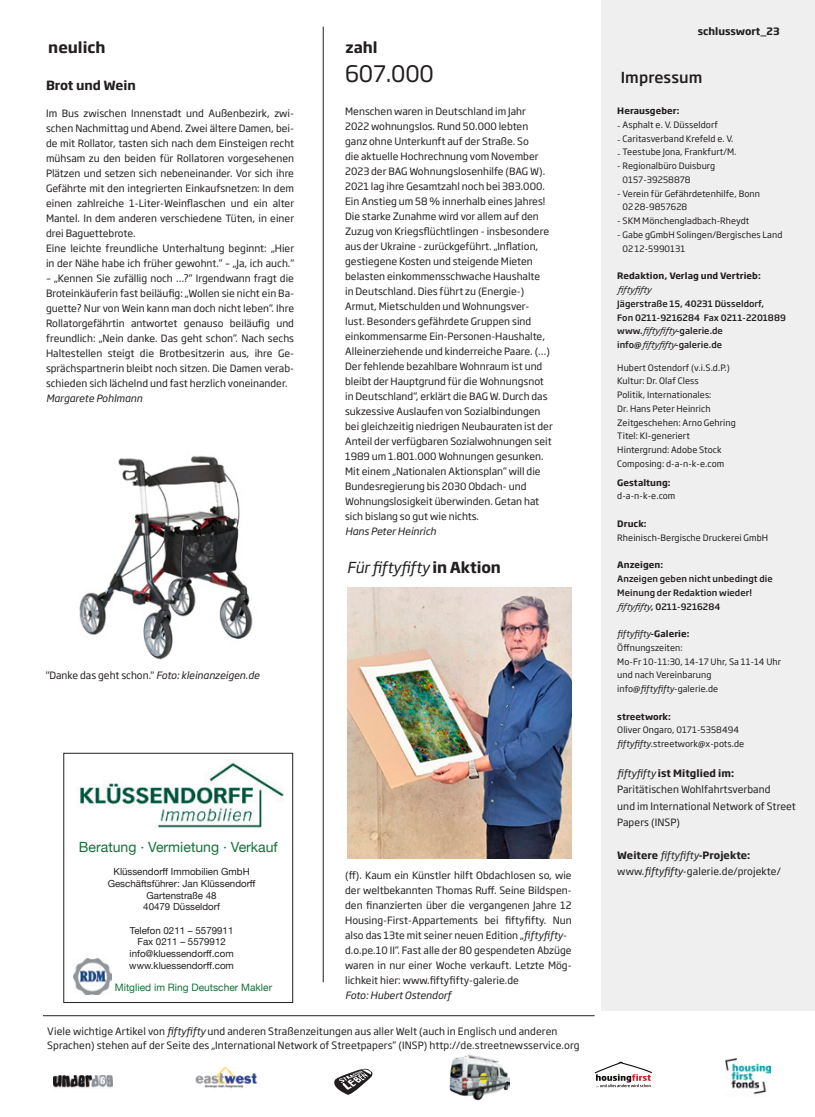
<style>
.page{position:relative;width:815px;height:1117px;background:#fff}
.page>*{position:absolute;margin:0;border:0;box-sizing:border-box;transform-origin:0 0}
.t1{font:22.5px "Soho Gothic Std";letter-spacing:-.01em;color:#231f20}
.t2{font:italic 15px "Soho Gothic Std";letter-spacing:-.01em;color:#231f20}
.t3{font:700 15px "Soho Gothic Std";color:#231f20}
.t4{font:500 15px "Soho Gothic Std";letter-spacing:.01em;color:#231f20}
.t5{font:14.12px "Helvetica Neue";color:#16713a}
.t6{font:700 12.5px "Soho Gothic Std";color:#231f20}
.t7{font:10.25px "Helvetica Neue";color:#16713a}
.t8{font:10px/15px "Soho Gothic Std";color:#231f20}
.t9{font:italic 10px "Soho Gothic Std";color:#231f20}
.t10{font:700 10px "Soho Gothic Std";color:#231f20}
.t11{font:9.75px/11.6px "Helvetica Neue";color:#231f20;text-align:center}
.t12{font:8.75px/13.8px "Soho Gothic Std";letter-spacing:.01em;color:#231f20}
.t13{font:500 8.75px/13.8px "Soho Gothic Std";letter-spacing:.01em;color:#231f20}
.t14{font:700 8.75px "Soho Gothic Std";letter-spacing:.01em;color:#231f20}
.t15{font:italic 8.75px "Soho Gothic Std";letter-spacing:-.01em;color:#231f20}
.s1{font-style:normal}
.s2{font-weight:700;font-style:normal}
.s3{font-style:italic}
.s4{font-weight:400;font-style:italic}
.s5{font-weight:700}
</style>
<div class="page">
<img style="left:54px;top:1075px;width:59px;height:12px">
<img style="left:195px;top:1067px;width:63px;height:22px">
<img style="left:450px;top:1054px;width:60px;height:46px">
<svg style="left:334px;top:1068px;width:38px;height:26px"></svg>
<svg style="left:595px;top:1061px;width:57px;height:25px"></svg>
<img style="left:726px;top:1058px;width:45px;height:37px">
<hr style="left:323px;top:27px;width:1px;height:954px;background:#231f20">
<hr style="left:43px;top:1015px;width:552px;height:1px;background:#231f20">
<div style="left:601px;top:0;width:214px;height:1010px;background:#efeff0"></div>
<div style="left:63px;top:752px;width:230px;height:250px;border:1px solid #231f20"></div>
<img style="left:77px;top:759px;width:207px;height:69px">
<img style="left:73px;top:958px;width:39px;height:36px">
<img style="left:79px;top:456px;width:174px;height:204px">
<img style="left:347px;top:587px;width:225px;height:270px">
<h2 class="t3" style="left:48px;top:37px;width:59px">neulich</h2>
<p class="t6" style="left:46px;top:77px;width:91px">Brot und Wein</p>
<p class="t8" style="left:46px;top:106px;width:250px">Im Bus zwischen Innenstadt und Außenbezirk, zwi&shy;schen Nachmittag und Abend. Zwei ältere Damen, bei&shy;de mit Rollator, tasten sich nach dem Einsteigen recht mühsam zu den beiden für Rollatoren vorgesehenen Plätzen und setzen sich nebeneinander. Vor sich ihre Gefährte mit den integrierten Einkaufsnetzen: In dem einen zahlreiche 1-Liter-Weinflaschen und ein alter Mantel. In dem anderen verschiedene Tüten, in einer drei Baguettebrote.<br>Eine leichte freundliche Unterhaltung beginnt: „Hier in der Nähe habe ich früher gewohnt.“ – „Ja, ich auch.“</p>
<p class="t8" style="left:46px;top:271px;width:250px;text-align:justify">– „Kennen Sie zufällig noch …?“ Irgendwann fragt die Broteinkäuferin fast beiläufig: „Wollen sie nicht ein Ba&shy;guette? Nur von Wein kann man doch nicht leben“. Ihre Rollatorgefährtin antwortet genauso beiläufig und freundlich: „Nein danke. Das geht schon“. Nach sechs Haltestellen steigt die Brotbesitzerin aus, ihre Ge&shy;sprächspartnerin bleibt noch sitzen. Die Damen verab&shy;schieden sich lächelnd und fast herzlich voneinander.</p>
<p class="t9" style="left:46px;top:392px;width:98px">Margarete Pohlmann</p>
<p class="t9" style="left:46px;top:669px;width:215px"><span class="s1">"Danke das geht schon."</span> Foto: kleinanzeigen.de</p>
<h2 class="t3" style="left:345px;top:37px;width:34px">zahl</h2>
<h1 class="t1" style="left:345px;top:59px;width:90px">607.000</h1>
<p class="t8" style="left:345px;top:104px;width:209px">Menschen waren in Deutschland im Jahr<br>2022 wohnungslos. Rund 50.000 lebten ganz ohne Unterkunft auf der Straße. So<br>die aktuelle Hochrechnung vom November 2023 der BAG Wohnungslosenhilfe (BAG W).<br>2021 lag ihre Gesamtzahl noch bei 383.000.<br>Ein Anstieg um 58 % innerhalb eines Jahres!<br>Die starke Zunahme wird vor allem auf den Zuzug von Kriegsflüchtlingen - insbesondere aus der Ukraine - zurückgeführt. „Inflation, gestiegene Kosten und steigende Mieten belasten einkommensschwache Haushalte<br>in Deutschland. Dies führt zu (Energie-)<br>Armut, Mietschulden und Wohnungsver-<br>lust. Besonders gefährdete Gruppen sind einkommensarme Ein-Personen-Haushalte, Alleinerziehende und kinderreiche Paare. (…)<br>Der fehlende bezahlbare Wohnraum ist und bleibt der Hauptgrund für die Wohnungsnot in Deutschland“, erklärt die BAG W. Durch das sukzessive Auslaufen von Sozialbindungen bei gleichzeitig niedrigen Neubauraten ist der Anteil der verfügbaren Sozialwohnungen seit 1989 um 1.801.000 Wohnungen gesunken.<br>Mit einem „Nationalen Aktionsplan“ will die Bundesregierung bis 2030 Obdach- und Wohnungslosigkeit überwinden. Getan hat sich bislang so gut wie nichts.</p>
<p class="t9" style="left:345px;top:525px;width:93px">Hans Peter Heinrich</p>
<h2 class="t2" style="left:347px;top:558px;width:156px">Für fiftyfifty <span class="s2">in Aktion</span></h2>
<h3 class="t5" style="left:79px;top:836px;width:200px">Beratung · Vermietung · Verkauf</h3>
<p class="t11" style="left:108px;top:866px;width:149px">Klüssendorff Immobilien GmbH<br>Geschäftsführer: Jan Klüssendorff<br>Gartenstraße 48<br>40479 Düsseldorf</p>
<p class="t11" style="left:129px;top:924px;width:106px">Telefon 0211 – 5579911<br>Fax 0211 – 5579912 info@kluessendorff.com www.kluessendorff.com</p>
<p class="t7" style="left:115px;top:979px;width:159px">Mitglied im Ring Deutscher Makler</p>
<p class="t8" style="left:345px;top:867px;width:228px">(ff). Kaum ein Künstler hilft Obdachlosen so, wie der weltbekannten Thomas Ruff. Seine Bildspen&shy;den finanzierten über die vergangenen Jahre 12<br>Housing-First-Appartements bei fiftyfifty. Nun also das 13te mit seiner neuen Edition „<span class="s3">fiftyfifty&shy;</span>d.o.pe.10 II“. Fast alle der 80 gespendeten Abzüge waren in nur einer Woche verkauft. Letzte Mög&shy;lichkeit hier: www.fiftyfifty-galerie.de</p>
<p class="t9" style="left:345px;top:988px;width:108px">Foto: Hubert Ostendorf</p>
<p class="t8" style="left:47px;top:1024px;width:534px;line-height:13.8px">Viele wichtige Artikel von <span class="s3">fiftyfifty</span> und anderen Straßenzeitungen aus aller Welt (auch in Englisch und anderen<br>Sprachen) stehen auf der Seite des „International Network of Streetpapers“ (INSP) http://de.streetnewsservice.org</p>
<p class="t10" style="left:696px;top:24px;width:83px">schlusswort_23</p>
<p class="t10" style="left:698px;top:24px;width:83px">schlusswort_23</p>
<h2 class="t4" style="left:621px;top:68px;width:83px">Impressum</h2>
<p class="t14" style="left:617px;top:105px;width:64px">Herausgeber:</p>
<p class="t12" style="left:617px;top:118px;width:102px">- Asphalt e. V. Düsseldorf</p>
<p class="t12" style="left:617px;top:132px;width:118px">- Caritasverband Krefeld e. V.</p>
<p class="t12" style="left:617px;top:145px;width:121px">- Teestube Jona, Frankfurt/M.</p>
<p class="t12" style="left:622px;top:159px;width:94px;text-indent:-5px">- Regionalbüro Duisburg<br>0157-39258878</p>
<p class="t12" style="left:622px;top:187px;width:139px;text-indent:-5px">- Verein für Gefährdetenhilfe, Bonn<br>0228-9857628</p>
<p class="t12" style="left:617px;top:214px;width:134px">- SKM Mönchengladbach-Rheydt</p>
<p class="t12" style="left:622px;top:228px;width:161px;text-indent:-5px">- Gabe gGmbH Solingen/Bergisches Land<br>0212-5990131</p>
<p class="t14" style="left:617px;top:270px;width:145px">Redaktion, Verlag und Vertrieb:</p>
<p class="t15" style="left:617px;top:284px;width:35px">fiftyfifty</p>
<p class="t13" style="left:617px;top:297px;width:170px">Jägerstraße 15, 40231 Düsseldorf,<br>Fon 0211-9216284 Fax 0211-2201889 www.<span class="s4">fiftyfifty</span>-galerie.de info@<span class="s4">fiftyfifty</span>-galerie.de</p>
<p class="t12" style="left:617px;top:360px;width:120px">Hubert Ostendorf (v.i.S.d.P.)<br>Kultur: Dr. Olaf Cless<br>Politik, Internationales:<br>Dr. Hans Peter Heinrich<br>Zeitgeschehen: Arno Gehring<br>Titel: KI-generiert<br>Hintergrund: Adobe Stock<br>Composing: d-a-n-k-e.com</p>
<p class="t14" style="left:617px;top:476px;width:55px">Gestaltung:</p>
<p class="t12" style="left:617px;top:489px;width:60px">d-a-n-k-e.com</p>
<p class="t14" style="left:617px;top:518px;width:31px">Druck:</p>
<p class="t12" style="left:617px;top:530px;width:152px">Rheinisch-Bergische Druckerei GmbH</p>
<p class="t14" style="left:617px;top:559px;width:47px">Anzeigen:</p>
<p class="t13" style="left:617px;top:572px;width:157px">Anzeigen geben nicht unbedingt die<br>Meinung der Redaktion wieder! <span class="s4">fiftyfifty</span>, 0211-9216284</p>
<p class="t12" style="left:617px;top:627px;width:165px"><span class="s3">fiftyfifty</span><span class="s5">-Galerie:<br></span>Öffnungszeiten:<br>Mo-Fr 10-11:30, 14-17 Uhr, Sa 11-14 Uhr und nach Vereinbarung info@<span class="s3">fiftyfifty</span>-galerie.de</p>
<p class="t14" style="left:617px;top:710px;width:55px">streetwork:</p>
<p class="t12" style="left:617px;top:723px;width:129px">Oliver Ongaro, 0171-5358494 <span class="s3">fiftyfifty</span>.streetwork@x-pots.de</p>
<p class="t8" style="left:617px;top:765px;width:180px;line-height:16.2px"><span class="s3">fiftyfifty</span> <span class="s5">ist Mitglied im:<br></span>Paritätischen Wohlfahrtsverband<br>und im International Network of Street<br>Papers (INSP)</p>
<p class="t8" style="left:617px;top:846px;width:165px;line-height:16.2px"><span class="s5">Weitere</span> <span class="s3">fiftyfifty</span><span class="s5">-Projekte: </span>www.<span class="s3">fiftyfifty</span>-galerie.de/projekte/</p>
</div>
